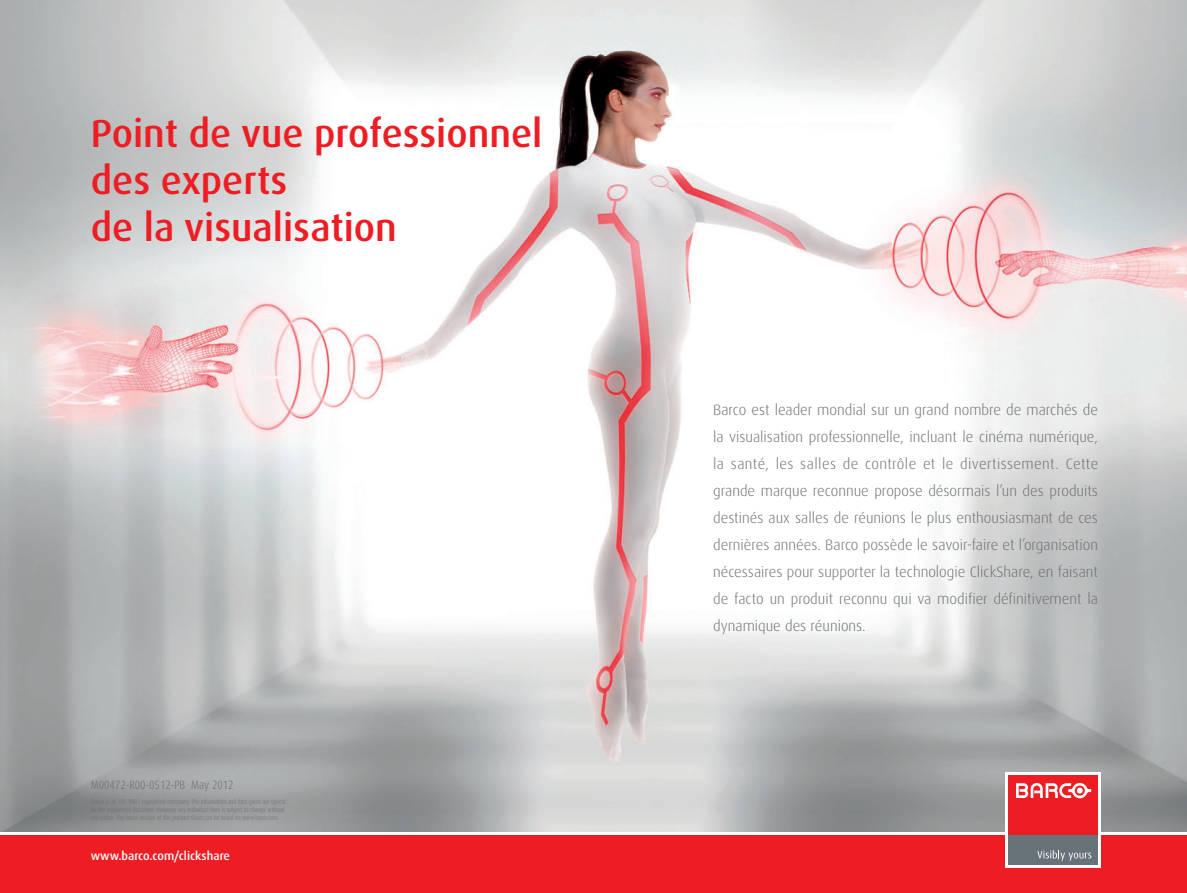
<style>
.page{position:relative;width:1187px;height:893px;background:#fff}
.page>*{position:absolute;margin:0;border:0;box-sizing:border-box;transform-origin:0 0}
.t1{font:500 39px/46.8px "Dax Pro";color:#ee1d23}
.t2{font:300 15px/27px "Dax Pro";color:#6c6d70;text-align:justify}
.t3{font:300 condensed 12px "Dax Pro";color:#6c6d70}
.t4{font:500 12px "Dax Pro";color:#fff}
</style>
<div class="page">
<img style="left:0;top:0;width:1186px;height:832px">
<div style="left:0;top:834px;width:1186px;height:59px;background:#ee1d23"></div>
<hr style="left:0;top:833px;width:1186px;height:2px;background:#fff">
<div style="left:1004px;top:772px;width:96px;height:96px;background:#fff"></div>
<div style="left:1007px;top:835px;width:90px;height:30px;background:#687379"></div>
<div style="left:1007px;top:775px;width:90px;height:60px;background:#ee1d23"></div>
<svg style="left:1037px;top:850px;width:54px;height:11px"></svg>
<svg style="left:1016px;top:783px;width:75px;height:15px"></svg>
<h1 class="t1" style="left:91px;top:112px;width:453px">Point de vue professionnel des experts<br>de la visualisation</h1>
<p class="t3" style="left:91px;top:780px;width:144px">M00472-R00-0512-PB May 2012</p>
<p class="t4" style="left:91px;top:850px;width:141px">www.barco.com/clickshare</p>
<p class="t2" style="left:713px;top:398px;width:386px">Barco est leader mondial sur un grand nombre de marchés de la visualisation professionnelle, incluant le cinéma numérique, la santé, les salles de contrôle et le divertissement. Cette grande marque reconnue propose désormais l’un des produits destinés aux salles de réunions le plus enthousiasmant de ces dernières années. Barco possède le savoir-faire et l’organisation nécessaires pour supporter la technologie ClickShare, en faisant de facto un produit reconnu qui va modifier définitivement la dynamique des réunions.</p>
</div>
